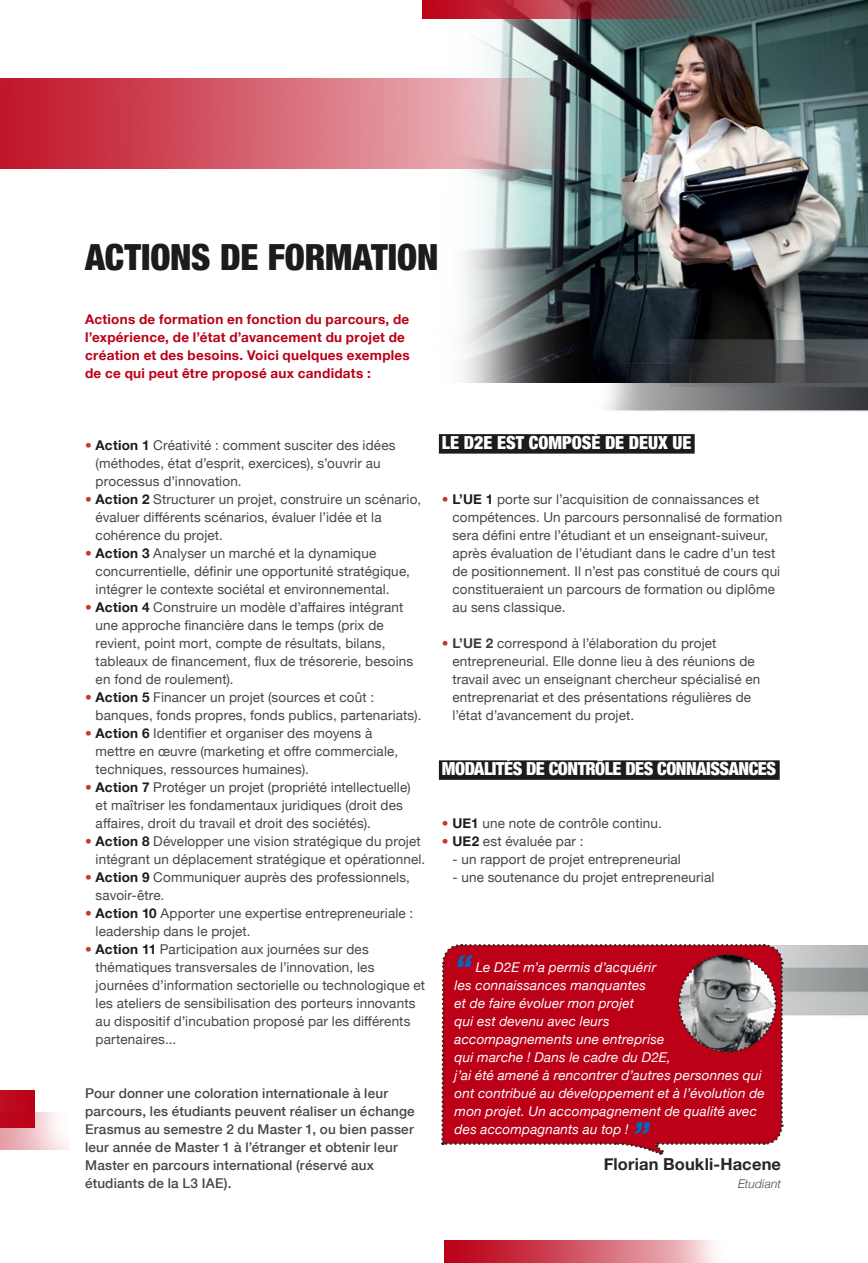
<style>
.page{position:relative;width:868px;height:1263px;background:#fff}
.page>*{position:absolute;margin:0;border:0;box-sizing:border-box;transform-origin:0 0}
.t1{font:900 condensed 36px "Helvetica Neue";letter-spacing:-.005em;color:#1e1b1b}
.t2{font:italic 700 36px "Helvetica Neue";color:#006abb}
.t3{font:900 condensed 18px "Helvetica Neue";letter-spacing:-.025em;color:#fff}
.t4{font:900 condensed 18px "Helvetica Neue";color:#fff}
.t5{font:700 16.5px "Helvetica Neue";letter-spacing:.01em;color:#272526}
.t6{font:13.5px/18px "Helvetica Neue";letter-spacing:.01em;color:#464749}
.t7{font:italic 13.5px/18px "Helvetica Neue";letter-spacing:.015em;color:#fff}
.t8{font:500 13.5px/18px "Helvetica Neue";letter-spacing:.015em;color:#464749}
.t9{font:700 13.5px/18px "Helvetica Neue";letter-spacing:.02em;color:#bb0017}
.t10{font:italic 300 12px "Helvetica Neue";letter-spacing:.015em;color:#494848}
.s1{font-weight:500;color:#c7392a}
.s2{font-weight:700;color:#1e1b1b}
.s3{font-weight:700;color:#c7392a}
.s4{font-weight:700;color:#3e3b3b}
</style>
<div class="page">
<div style="left:439px;top:434px;width:255px;height:20px;background:#1e1b1b"></div>
<div style="left:439px;top:760px;width:340px;height:20px;background:#1e1b1b"></div>
<img style="left:0;top:1091px;width:34px;height:22px">
<img style="left:0;top:1113px;width:69px;height:36px">
<img style="left:181px;top:0;width:686px;height:275px">
<img style="left:453px;top:275px;width:414px;height:179px">
<img style="left:0;top:79px;width:583px;height:89px">
<img style="left:422px;top:0;width:283px;height:18px">
<img style="left:444px;top:1240px;width:273px;height:23px">
<svg style="left:441px;top:944px;width:343px;height:211px;background:#b91f33"></svg>
<h1 class="t1" style="left:85px;top:228px;width:354px">ACTIONS DE FORMATION</h1>
<p class="t9" style="left:85px;top:309px;width:326px">Actions de formation en fonction du parcours, de l’expérience, de l’état d’avancement du projet de création et des besoins. Voici quelques exemples de ce qui peut être proposé aux candidats :</p>
<p class="t6" style="left:96px;top:435px;width:301px;text-indent:-11px"><span class="s1">•</span> <span class="s2">Action 1</span> Créativité : comment susciter des idées (méthodes, état d’esprit, exercices), s’ouvrir au processus d’innovation.</p>
<p class="t6" style="left:96px;top:489px;width:327px;text-indent:-11px"><span class="s1">•</span> <span class="s2">Action 2</span> Structurer un projet, construire un scénario, évaluer différents scénarios, évaluer l’idée et la cohérence du projet.</p>
<p class="t6" style="left:96px;top:543px;width:316px;text-indent:-11px"><span class="s1">•</span> <span class="s2">Action 3</span> Analyser un marché et la dynamique concurrentielle, définir une opportunité stratégique, intégrer le contexte sociétal et environnemental.</p>
<p class="t6" style="left:96px;top:597px;width:319px;text-indent:-11px"><span class="s1">•</span> <span class="s2">Action 4</span> Construire un modèle d’affaires intégrant une approche financière dans le temps (prix de revient, point mort, compte de résultats, bilans, tableaux de financement, flux de trésorerie, besoins en fond de roulement).</p>
<p class="t6" style="left:96px;top:687px;width:327px;text-indent:-11px"><span class="s1">•</span> <span class="s2">Action 5</span> Financer un projet (sources et coût : banques, fonds propres, fonds publics, partenariats).</p>
<p class="t6" style="left:96px;top:723px;width:304px;text-indent:-11px"><span class="s1">•</span> <span class="s2">Action 6</span> Identifier et organiser des moyens à mettre en œuvre (marketing et offre commerciale, techniques, ressources humaines).</p>
<p class="t6" style="left:96px;top:777px;width:316px;text-indent:-11px"><span class="s1">•</span> <span class="s2">Action 7</span> Protéger un projet (propriété intellectuelle) et maîtriser les fondamentaux juridiques (droit des affaires, droit du travail et droit des sociétés).</p>
<p class="t6" style="left:96px;top:831px;width:331px;text-indent:-11px"><span class="s1">•</span> <span class="s2">Action 8</span> Développer une vision stratégique du projet intégrant un déplacement stratégique et opérationnel.</p>
<p class="t6" style="left:96px;top:867px;width:316px;text-indent:-11px"><span class="s1">•</span> <span class="s2">Action 9</span> Communiquer auprès des professionnels, savoir-être.</p>
<p class="t6" style="left:96px;top:903px;width:319px;text-indent:-11px"><span class="s1">•</span> <span class="s2">Action 10</span> Apporter une expertise entrepreneuriale : leadership dans le projet.</p>
<p class="t6" style="left:96px;top:939px;width:331px;text-indent:-11px"><span class="s1">•</span> <span class="s2">Action 11</span> Participation aux journées sur des thématiques transversales de l’innovation, les journées d’information sectorielle ou technologique et les ateliers de sensibilisation des porteurs innovants au dispositif d’incubation proposé par les différents partenaires...</p>
<p class="t8" style="left:85px;top:1084px;width:331px">Pour donner une coloration internationale à leur parcours, les étudiants peuvent réaliser un échange Erasmus au semestre 2 du Master 1, ou bien passer leur année de Master 1 à l’étranger et obtenir leur Master en parcours international (réservé aux étudiants de la L3 IAE).</p>
<h2 class="t4" style="left:442px;top:428px;width:251px">LE D2E EST COMPOSÉ DE DEUX UE</h2>
<p class="t6" style="left:452px;top:489px;width:331px;text-indent:-11px"><span class="s3">•</span> <span class="s2">L’UE 1</span> porte sur l’acquisition de connaissances et compétences. Un parcours personnalisé de formation sera défini entre l’étudiant et un enseignant-suiveur, après évaluation de l’étudiant dans le cadre d’un test de positionnement. Il n’est pas constitué de cours qui constitueraient un parcours de formation ou diplôme au sens classique.</p>
<p class="t6" style="left:452px;top:633px;width:309px;text-indent:-11px"><span class="s3">•</span> <span class="s4">L’UE 2</span> correspond à l’élaboration du projet entrepreneurial. Elle donne lieu à des réunions de travail avec un enseignant chercheur spécialisé en entreprenariat et des présentations régulières de l’état d’avancement du projet.</p>
<h2 class="t3" style="left:442px;top:754px;width:336px">MODALITÉS DE CONTRÔLE DES CONNAISSANCES</h2>
<p class="t6" style="left:442px;top:813px;width:221px"><span class="s3">•</span> <span class="s2">UE1</span> une note de contrôle continu.</p>
<p class="t6" style="left:442px;top:831px;width:143px"><span class="s3">•</span> <span class="s2">UE2</span> est évaluée par :</p>
<p class="t6" style="left:452px;top:849px;width:230px">- un rapport de projet entrepreneurial</p>
<p class="t6" style="left:452px;top:867px;width:263px">- une soutenance du projet entrepreneurial</p>
<h1 class="t2" style="left:454px;top:939px;width:19px">“</h1>
<p class="t7" style="left:454px;top:958px;width:312px;text-indent:21px">Le D2E m’a permis d’acquérir<br>les connaissances manquantes<br>et de faire évoluer mon projet<br>qui est devenu avec leurs<br>accompagnements une entreprise<br>qui marche ! Dans le cadre du D2E,<br>j’ai été amené à rencontrer d’autres personnes qui ont contribué au développement et à l’évolution de mon projet. Un accompagnement de qualité avec des accompagnants au top !</p>
<h1 class="t2" style="left:632px;top:1106px;width:19px">”</h1>
<p class="t5" style="left:603px;top:1149px;width:179px">Florian Boukli-Hacene</p>
<p class="t10" style="left:738px;top:1174px;width:44px">Etudiant</p>
</div>
